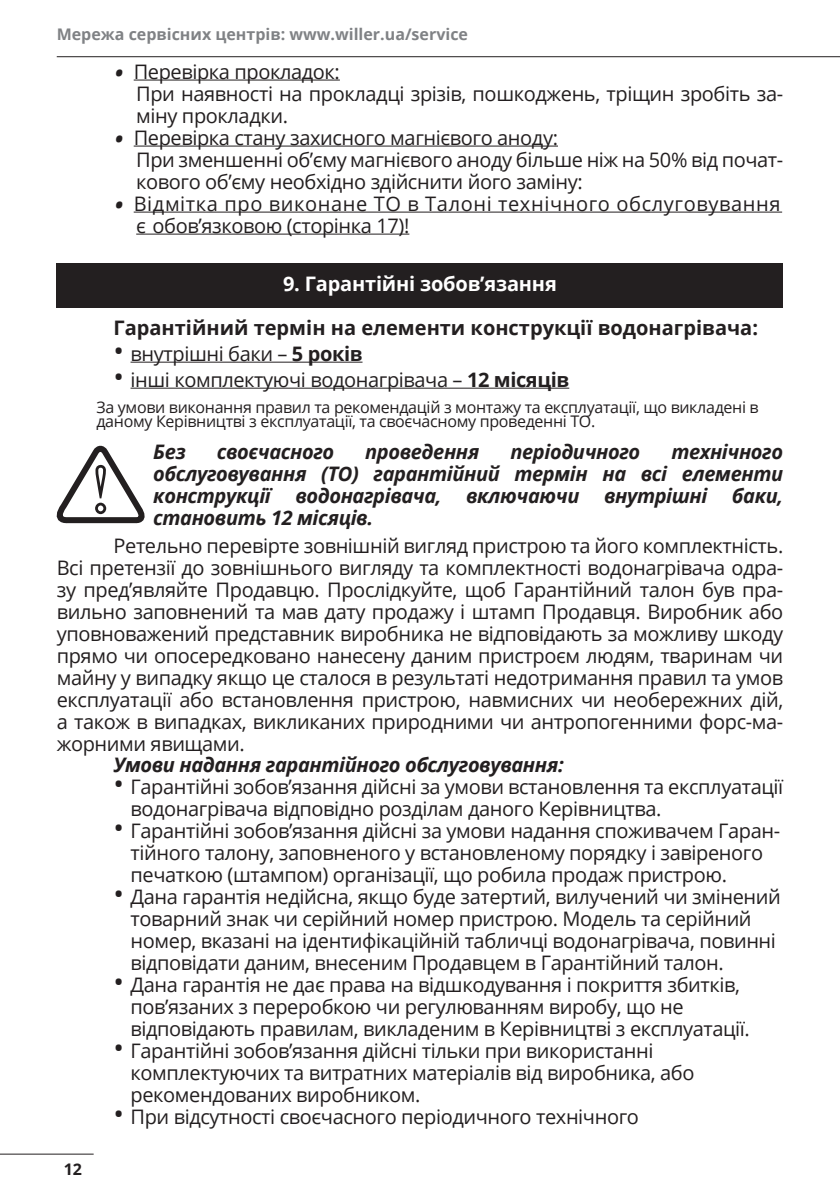
<style>
.page{position:relative;width:840px;height:1191px;background:#fff}
.page>*{position:absolute;margin:0;border:0;box-sizing:border-box;transform-origin:0 0}
.t1{font:20px/22px "Open Sans";letter-spacing:-.02em;color:#231f20}
.t2{font:italic 700 20px/22px "Open Sans";letter-spacing:-.02em;color:#231f20;text-align:justify}
.t3{font:20px/22px "Open Sans";letter-spacing:.03em;color:#231f20}
.t4{font:700 20px "Open Sans";color:#231f20}
.t5{font:700 20px "Open Sans";letter-spacing:-.01em;color:#fff}
.t6{font:16px/14px "Open Sans";letter-spacing:-.02em;color:#231f20}
.t7{font:700 16px "Open Sans";color:#808285}
.t8{font:700 16px "Open Sans";color:#231f20}
.s1{font-style:italic;font-size:28px}
.s2{font-size:28px}
.s3{font-weight:700}
</style>
<div class="page">
<hr style="left:57px;top:56px;width:782px;height:1px;background:#231f20">
<hr style="left:0;top:1153px;width:94px;height:1px;background:#231f20">
<div style="left:57px;top:263px;width:725px;height:45px;background:#231f20"></div>
<hr style="left:134px;top:80px;width:206px;height:1px;background:#231f20">
<hr style="left:134px;top:146px;width:423px;height:1px;background:#231f20">
<hr style="left:134px;top:212px;width:647px;height:1px;background:#231f20">
<hr style="left:136px;top:234px;width:273px;height:1px;background:#231f20">
<hr style="left:130px;top:362px;width:232px;height:1px;background:#231f20">
<hr style="left:130px;top:388px;width:439px;height:1px;background:#231f20">
<svg style="left:56px;top:445px;width:89px;height:79px"></svg>
<p class="t7" style="left:57px;top:23px;width:412px">Мережа сервісних центрів: www.willer.ua/service</p>
<p class="t1" style="left:136px;top:60px;width:648px;text-indent:-23px"><span class="s1">•</span> Перевірка прокладок:<br>При наявності на прокладці зрізів, пошкоджень, тріщин зробіть за&shy;міну прокладки.</p>
<p class="t1" style="left:136px;top:126px;width:648px;text-indent:-23px"><span class="s1">•</span> Перевірка стану захисного магнієвого аноду:<br>При зменшенні об’єму магнієвого аноду більше ніж на 50% від почат&shy;кового об’єму необхідно здійснити його заміну:</p>
<p class="t3" style="left:136px;top:192px;width:645px;text-indent:-23px"><span class="s1">•</span> Відмітка про виконане ТО в Талоні технічного обслуговування є обов’язковою (сторінка 17)!</p>
<p class="t5" style="left:283px;top:269px;width:275px">9. Гарантійні зобов’язання</p>
<p class="t4" style="left:113px;top:313px;width:645px">Гарантійний термін на елементи конструкції водонагрівача:</p>
<p class="t1" style="left:113px;top:342px;width:250px"><span class="s2">•</span> внутрішні баки – <span class="s3">5 років</span></p>
<p class="t1" style="left:113px;top:368px;width:457px"><span class="s2">•</span> інші комплектуючі водонагрівача – <span class="s3">12 місяців</span></p>
<p class="t6" style="left:96px;top:399px;width:663px">За умови виконання правил та рекомендацій з монтажу та експлуатації, що викладені в даному Керівництві з експлуатації, та своєчасному проведенні ТО.</p>
<p class="t2" style="left:153px;top:440px;width:34px">Без</p>
<p class="t2" style="left:217px;top:440px;width:119px">своєчасного</p>
<p class="t2" style="left:365px;top:440px;width:116px">проведення</p>
<p class="t2" style="left:510px;top:440px;width:131px">періодичного</p>
<p class="t2" style="left:153px;top:440px;width:631px;text-indent:518px">технічного обслуговування (ТО) гарантійний термін на всі елементи конструкції водонагрівача, включаючи внутрішні баки, становить 12 місяців.</p>
<p class="t1" style="left:57px;top:534px;width:727px;text-align:justify;text-indent:57px">Ретельно перевірте зовнішній вигляд пристрою та його комплектність.<br>Всі претензії до зовнішнього вигляду та комплектності водонагрівача одра&shy;зу пред’являйте Продавцю. Прослідкуйте, щоб Гарантійний талон був пра&shy;вильно заповнений та мав дату продажу і штамп Продавця. Виробник або уповноважений представник виробника не відповідають за можливу шкоду прямо чи опосередковано нанесену даним пристроєм людям, тваринам чи майну у випадку якщо це сталося в результаті недотримання правил та умов експлуатації або встановлення пристрою, навмисних чи необережних дій, а також в випадках, викликаних природними чи антропогенними форс-ма&shy;жорними явищами.</p>
<p class="t2" style="left:113px;top:753px;width:451px">Умови надання гарантійного обслуговування:</p>
<p class="t1" style="left:130px;top:775px;width:654px;text-indent:-17px"><span class="s2">•</span> Гарантійні зобов’язання дійсні за умови встановлення та експлуатації водонагрівача відповідно розділам даного Керівництва.</p>
<p class="t1" style="left:130px;top:819px;width:651px;text-indent:-17px"><span class="s2">•</span> Гарантійні зобов’язання дійсні за умови надання споживачем Гаран&shy;тійного талону, заповненого у встановленому порядку і завіреного печаткою (штампом) організації, що робила продаж пристрою.</p>
<p class="t1" style="left:130px;top:885px;width:651px;text-indent:-17px"><span class="s2">•</span> Дана гарантія недійсна, якщо буде затертий, вилучений чи змінений товарний знак чи серійний номер пристрою. Модель та серійний номер, вказані на ідентифікаційній табличці водонагрівача, повинні відповідати даним, внесеним Продавцем в Гарантійний талон.</p>
<p class="t1" style="left:130px;top:973px;width:620px;text-indent:-17px"><span class="s2">•</span> Дана гарантія не дає права на відшкодування i покриття збитків, пов’язаних з переробкою чи регулюванням виробу, що не відповідають правилам, викладеним в Керівництві з експлуатації.</p>
<p class="t1" style="left:130px;top:1039px;width:565px;text-indent:-17px"><span class="s2">•</span> Гарантійні зобов’язання дійсні тільки при використанні комплектуючих та витратних матеріалів від виробника, або рекомендованих виробником.</p>
<p class="t1" style="left:113px;top:1105px;width:526px"><span class="s2">•</span> При відсутності своєчасного періодичного технічного</p>
<p class="t8" style="left:64px;top:1157px;width:20px">12</p>
</div>
